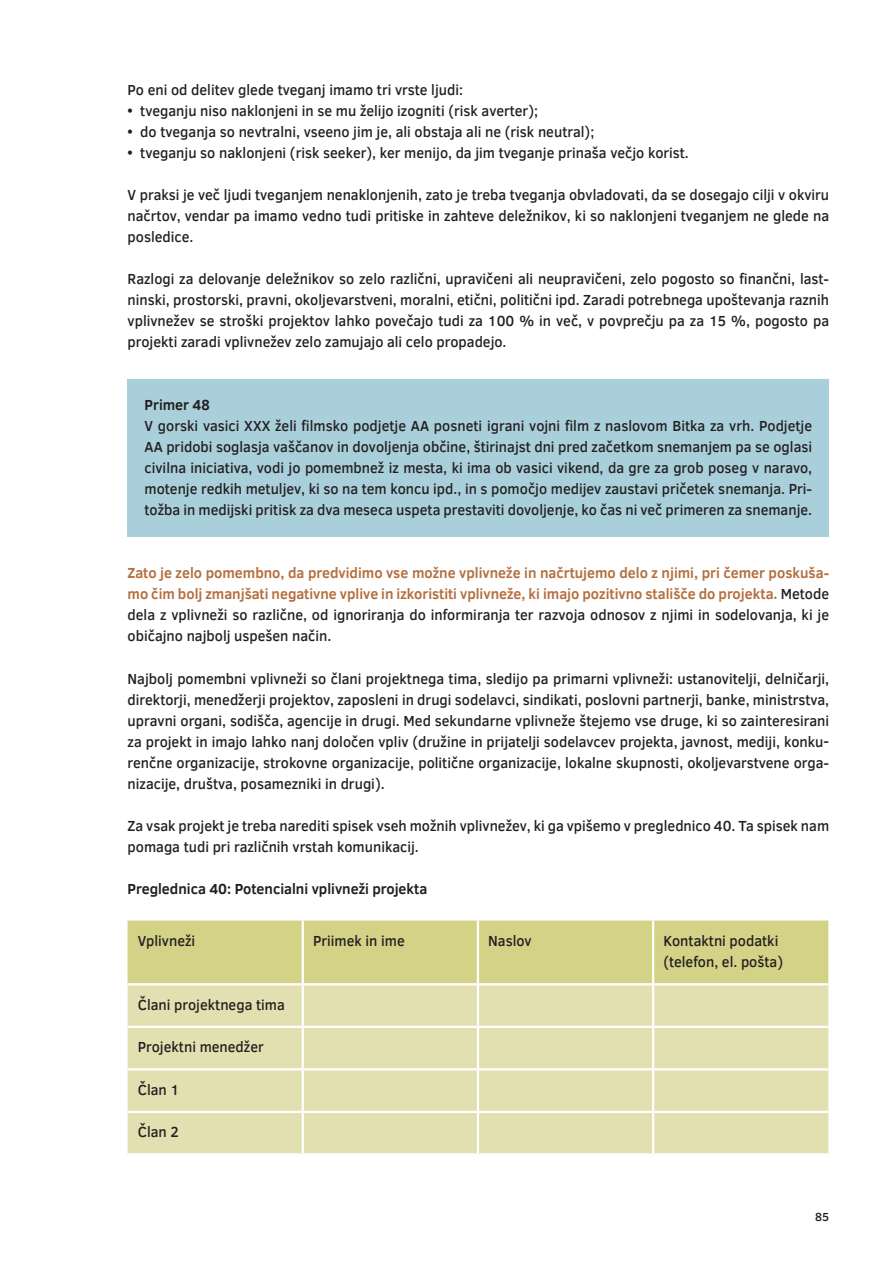
<style>
.page{position:relative;width:893px;height:1263px;background:#fff}
.page>*{position:absolute;margin:0;border:0;box-sizing:border-box;transform-origin:0 0}
.t1{font:500 15px/21px "Clear Sans";color:#231f20;text-align:justify;scale:.95 1}
.t2{font:700 15px/21px "Clear Sans";color:#b57040;text-align:justify;scale:.95 1}
.t3{font:700 15px "Clear Sans";color:#231f20;scale:.95 1}
.t4{font:500 12px "Clear Sans";color:#231f20}
.s1{font-weight:700}
.s2{font-weight:500;color:#231f20}
</style>
<div class="page">
<div style="left:128px;top:379px;width:701px;height:157px;background:#a9cfdb"></div>
<div style="left:128px;top:920px;width:700px;height:63px;background:#d4d287"></div>
<div style="left:128px;top:985px;width:700px;height:168px;background:#e2e0b1"></div>
<hr style="left:302px;top:920px;width:2px;height:63px;background:#fff">
<hr style="left:477px;top:920px;width:2px;height:63px;background:#fff">
<hr style="left:652px;top:920px;width:2px;height:63px;background:#fff">
<hr style="left:302px;top:985px;width:2px;height:41px;background:#fff">
<hr style="left:477px;top:985px;width:2px;height:41px;background:#fff">
<hr style="left:652px;top:985px;width:2px;height:41px;background:#fff">
<hr style="left:128px;top:1026px;width:175px;height:2px;background:#fff">
<hr style="left:303px;top:1026px;width:175px;height:2px;background:#fff">
<hr style="left:302px;top:1028px;width:2px;height:40px;background:#fff">
<hr style="left:478px;top:1026px;width:175px;height:2px;background:#fff">
<hr style="left:477px;top:1028px;width:2px;height:40px;background:#fff">
<hr style="left:653px;top:1026px;width:175px;height:2px;background:#fff">
<hr style="left:652px;top:1028px;width:2px;height:40px;background:#fff">
<hr style="left:128px;top:1068px;width:175px;height:2px;background:#fff">
<hr style="left:303px;top:1068px;width:175px;height:2px;background:#fff">
<hr style="left:302px;top:1070px;width:2px;height:41px;background:#fff">
<hr style="left:478px;top:1068px;width:175px;height:2px;background:#fff">
<hr style="left:477px;top:1070px;width:2px;height:41px;background:#fff">
<hr style="left:653px;top:1068px;width:175px;height:2px;background:#fff">
<hr style="left:652px;top:1070px;width:2px;height:41px;background:#fff">
<hr style="left:128px;top:1111px;width:175px;height:2px;background:#fff">
<hr style="left:303px;top:1111px;width:175px;height:2px;background:#fff">
<hr style="left:302px;top:1113px;width:2px;height:40px;background:#fff">
<hr style="left:478px;top:1111px;width:175px;height:2px;background:#fff">
<hr style="left:477px;top:1113px;width:2px;height:40px;background:#fff">
<hr style="left:653px;top:1111px;width:175px;height:2px;background:#fff">
<hr style="left:652px;top:1113px;width:2px;height:40px;background:#fff">
<p class="t1" style="left:128px;top:79px;width:355px">Po eni od delitev glede tveganj imamo tri vrste ljudi:</p>
<p class="t1" style="left:128px;top:100px;width:434px"><span class="s1">•</span> tveganju niso naklonjeni in se mu želijo izogniti (risk averter);</p>
<p class="t1" style="left:128px;top:121px;width:493px"><span class="s1">•</span> do tveganja so nevtralni, vseeno jim je, ali obstaja ali ne (risk neutral);</p>
<p class="t1" style="left:128px;top:142px;width:592px"><span class="s1">•</span> tveganju so naklonjeni (risk seeker), ker menijo, da jim tveganje prinaša večjo korist.</p>
<p class="t1" style="left:128px;top:184px;width:740px">V praksi je več ljudi tveganjem nenaklonjenih, zato je treba tveganja obvladovati, da se dosegajo cilji v okviru načrtov, vendar pa imamo vedno tudi pritiske in zahteve deležnikov, ki so naklonjeni tveganjem ne glede na posledice.</p>
<p class="t1" style="left:128px;top:268px;width:740px">Razlogi za delovanje deležnikov so zelo različni, upravičeni ali neupravičeni, zelo pogosto so finančni, last&shy;ninski, prostorski, pravni, okoljevarstveni, moralni, etični, politični ipd. Zaradi potrebnega upoštevanja raznih vplivnežev se stroški projektov lahko povečajo tudi za 100 % in več, v povprečju pa za 15 %, pogosto pa projekti zaradi vplivnežev zelo zamujajo ali celo propadejo.</p>
<p class="t3" style="left:145px;top:394px;width:70px">Primer 48</p>
<p class="t1" style="left:145px;top:415px;width:704px">V gorski vasici XXX želi filmsko podjetje AA posneti igrani vojni film z naslovom Bitka za vrh. Podjetje AA pridobi soglasja vaščanov in dovoljenja občine, štirinajst dni pred začetkom snemanjem pa se oglasi civilna iniciativa, vodi jo pomembnež iz mesta, ki ima ob vasici vikend, da gre za grob poseg v naravo, motenje redkih metuljev, ki so na tem koncu ipd., in s pomočjo medijev zaustavi pričetek snemanja. Pri&shy;tožba in medijski pritisk za dva meseca uspeta prestaviti dovoljenje, ko čas ni več primeren za snemanje.</p>
<p class="t2" style="left:128px;top:562px;width:740px">Zato je zelo pomembno, da predvidimo vse možne vplivneže in načrtujemo delo z njimi, pri čemer poskuša&shy;mo čim bolj zmanjšati negativne vplive in izkoristiti vplivneže, ki imajo pozitivno stališče do projekta. <span class="s2">Metode dela z vplivneži so različne, od ignoriranja do informiranja ter razvoja odnosov z njimi in sodelovanja, ki je običajno najbolj uspešen način.</span></p>
<p class="t1" style="left:128px;top:667px;width:740px">Najbolj pomembni vplivneži so člani projektnega tima, sledijo pa primarni vplivneži: ustanovitelji, delničarji, direktorji, menedžerji projektov, zaposleni in drugi sodelavci, sindikati, poslovni partnerji, banke, ministrstva, upravni organi, sodišča, agencije in drugi. Med sekundarne vplivneže štejemo vse druge, ki so zainteresirani za projekt in imajo lahko nanj določen vpliv (družine in prijatelji sodelavcev projekta, javnost, mediji, konku&shy;renčne organizacije, strokovne organizacije, politične organizacije, lokalne skupnosti, okoljevarstvene orga&shy;nizacije, društva, posamezniki in drugi).</p>
<p class="t1" style="left:128px;top:814px;width:740px">Za vsak projekt je treba narediti spisek vseh možnih vplivnežev, ki ga vpišemo v preglednico 40. Ta spisek nam pomaga tudi pri različnih vrstah komunikacij.</p>
<p class="t3" style="left:128px;top:877px;width:317px">Preglednica 40: Potencialni vplivneži projekta</p>
<p class="t1" style="left:138px;top:930px;width:62px">Vplivneži</p>
<p class="t1" style="left:313px;top:930px;width:98px">Priimek in ime</p>
<p class="t1" style="left:488px;top:930px;width:47px">Naslov</p>
<p class="t1" style="left:663px;top:930px;width:128px">Kontaktni podatki (telefon, el. pošta)</p>
<p class="t1" style="left:138px;top:993px;width:156px">Člani projektnega tima</p>
<p class="t1" style="left:138px;top:1036px;width:134px">Projektni menedžer</p>
<p class="t1" style="left:138px;top:1078px;width:45px">Član 1</p>
<p class="t1" style="left:138px;top:1121px;width:45px">Član 2</p>
<p class="t4" style="left:815px;top:1208px;width:16px">85</p>
</div>
